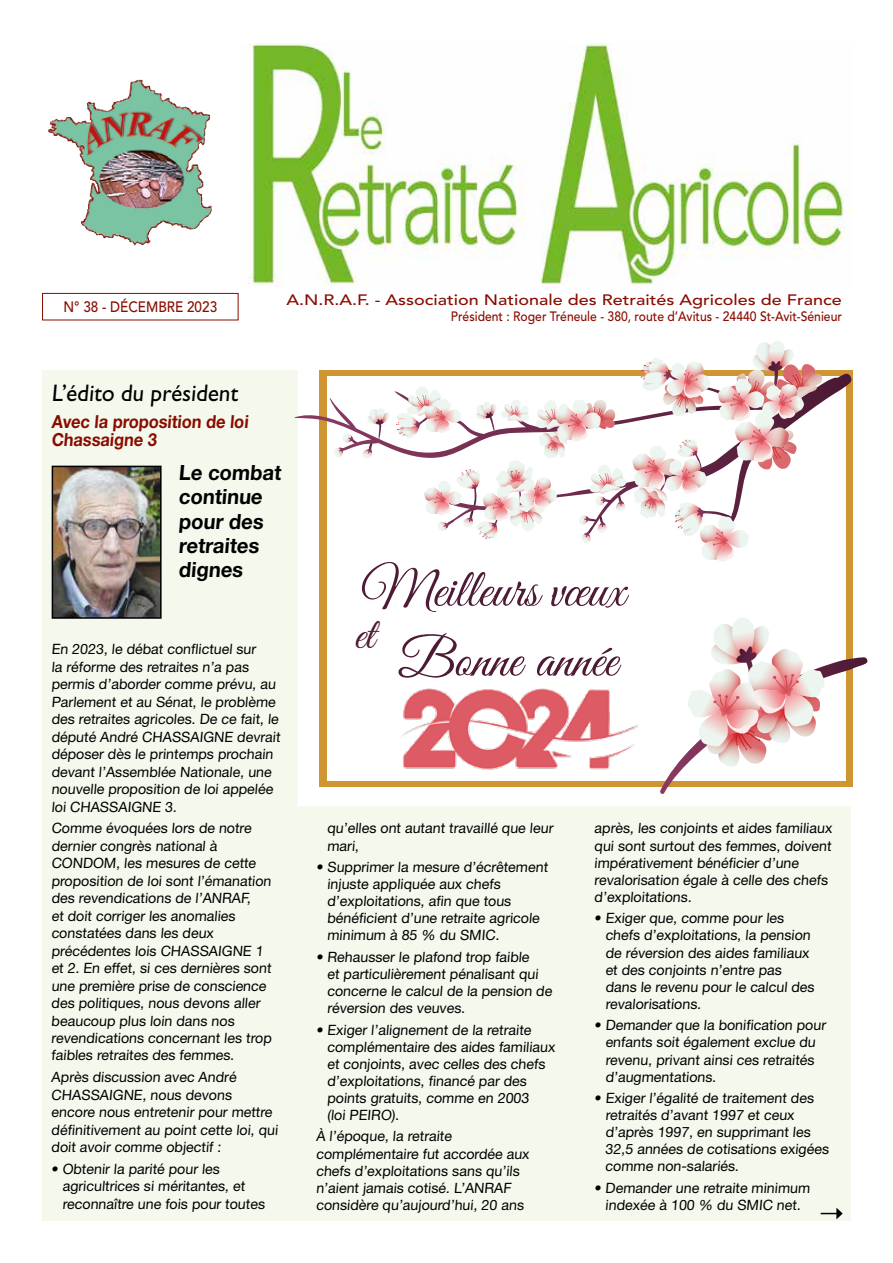
<style>
.page{position:relative;width:893px;height:1263px;background:#fff}
.page>*{position:absolute;margin:0;border:0;box-sizing:border-box;transform-origin:0 0}
.t1{font:54px "Great Vibes";color:#4e1b36}
.t2{font:45px "Great Vibes";color:#4e1b36}
.t3{font:24px "Gill Sans";color:#000;scale:.96 1}
.t4{font:700 21px/24.5px "Helvetica Neue";color:#000;scale:.96 1}
.t5{font:700 18px/18.3px "Helvetica Neue";color:#890c00;scale:.91 1}
.t6{font:500 15px "Avenir";color:#890c00;scale:1.2 1}
.t7{font:500 15px "Avenir";color:#890c00;scale:.9 1}
.t8{font:14.25px/17.1px "Helvetica Neue";color:#000}
.t9{font:500 13.5px "Avenir";color:#890c00;scale:.9 1}
</style>
<div class="page">
<div style="left:43px;top:370px;width:255px;height:850px;background:#f5f9ed"></div>
<div style="left:272px;top:806px;width:578px;height:414px;background:#f5f9ed"></div>
<img style="left:48px;top:80px;width:89px;height:155px">
<img style="left:248px;top:44px;width:603px;height:243px">
<div style="left:319px;top:370px;width:534px;height:417px;background:#d09533"></div>
<div style="left:42px;top:293px;width:196px;height:27px;border:1px solid #890c00"></div>
<img style="left:55px;top:469px;width:104px;height:147px">
<div style="left:52px;top:466px;width:110px;height:153px;border:2px solid #000"></div>
<div style="left:327px;top:376px;width:519px;height:405px;background:#fff"></div>
<img style="left:402px;top:688px;width:236px;height:82px">
<svg style="left:660px;top:618px;width:208px;height:176px"></svg>
<svg style="left:294px;top:374px;width:551px;height:118px"></svg>
<svg style="left:633px;top:341px;width:189px;height:220px"></svg>
<svg style="left:396px;top:386px;width:230px;height:157px"></svg>
<svg style="left:821px;top:1208px;width:22px;height:11px"></svg>
<p class="t7" style="left:63px;top:299px;width:172px">N° 38 - DÉCEMBRE 2023</p>
<p class="t6" style="left:287px;top:291px;width:464px">A.N.R.A.F. - Association Nationale des Retraités Agricoles de France</p>
<p class="t9" style="left:451px;top:309px;width:436px">Président : Roger Tréneule - 380, route d’Avitus - 24440 St-Avit-Sénieur</p>
<h3 class="t3" style="left:51px;top:379px;width:198px">L’édito du président</h3>
<p class="t5" style="left:51px;top:412px;width:220px">Avec la proposition de loi<br>Chassaigne 3</p>
<h3 class="t4" style="left:179px;top:460px;width:110px">Le combat continue pour des retraites dignes</h3>
<p class="t8" style="left:51px;top:640px;width:232px">En 2023, le débat conflictuel sur<br>la réforme des retraites n’a pas permis d’aborder comme prévu, au<br>Parlement et au Sénat, le problème des retraites agricoles. De ce fait, le député André CHASSAIGNE devrait déposer dès le printemps prochain devant l’Assemblée Nationale, une nouvelle proposition de loi appelée loi CHASSAIGNE 3.</p>
<p class="t8" style="left:51px;top:819px;width:223px">Comme évoquées lors de notre dernier congrès national à<br>CONDOM, les mesures de cette proposition de loi sont l’émanation des revendications de l’ANRAF,<br>et doit corriger les anomalies constatées dans les deux précédentes lois CHASSAIGNE 1 et 2. En effet, si ces dernières sont une première prise de conscience des politiques, nous devons aller beaucoup plus loin dans nos revendications concernant les trop faibles retraites des femmes.</p>
<p class="t8" style="left:51px;top:1068px;width:230px">Après discussion avec André<br>CHASSAIGNE, nous devons encore nous entretenir pour mettre définitivement au point cette loi, qui doit avoir comme objectif :</p>
<p class="t8" style="left:62px;top:1160px;width:205px;text-indent:-11px">• Obtenir la parité pour les agricultrices si méritantes, et reconnaître une fois pour toutes</p>
<h1 class="t1" style="left:361px;top:560px;width:266px">Meilleurs vœux</h1>
<h2 class="t2" style="left:354px;top:610px;width:22px">et</h2>
<h1 class="t1" style="left:398px;top:630px;width:221px">Bonne année</h1>
<p class="t8" style="left:327px;top:820px;width:229px">qu’elles ont autant travaillé que leur mari,</p>
<p class="t8" style="left:327px;top:858px;width:224px;text-indent:-11px">• Supprimer la mesure d’écrêtement injuste appliquée aux chefs d’exploitations, afin que tous bénéficient d’une retraite agricole minimum à 85 % du SMIC.</p>
<p class="t8" style="left:327px;top:948px;width:228px;text-indent:-11px">• Rehausser le plafond trop faible<br>et particulièrement pénalisant qui concerne le calcul de la pension de réversion des veuves.</p>
<p class="t8" style="left:327px;top:1021px;width:231px;text-indent:-11px">• Exiger l’alignement de la retraite complémentaire des aides familiaux et conjoints, avec celles des chefs d’exploitations, financé par des points gratuits, comme en 2003<br>(loi PEIRO).</p>
<p class="t8" style="left:316px;top:1127px;width:216px">À l’époque, la retraite complémentaire fut accordée aux chefs d’exploitations sans qu’ils n’aient jamais cotisé. L’ANRAF considère qu’aujourd’hui, 20 ans</p>
<p class="t8" style="left:594px;top:820px;width:241px">après, les conjoints et aides familiaux qui sont surtout des femmes, doivent impérativement bénéficier d’une revalorisation égale à celle des chefs d’exploitations.</p>
<p class="t8" style="left:605px;top:909px;width:212px;text-indent:-11px">• Exiger que, comme pour les chefs d’exploitations, la pension de réversion des aides familiaux et des conjoints n’entre pas dans le revenu pour le calcul des revalorisations.</p>
<p class="t8" style="left:605px;top:1016px;width:223px;text-indent:-11px">• Demander que la bonification pour enfants soit également exclue du revenu, privant ainsi ces retraités d’augmentations.</p>
<p class="t8" style="left:605px;top:1089px;width:227px;text-indent:-11px">• Exiger l’égalité de traitement des retraités d’avant 1997 et ceux d’après 1997, en supprimant les<br>32,5 années de cotisations exigées comme non-salariés.</p>
<p class="t8" style="left:594px;top:1179px;width:219px;text-align:center">• Demander une retraite minimum indexée à 100 % du SMIC net.</p>
</div>
